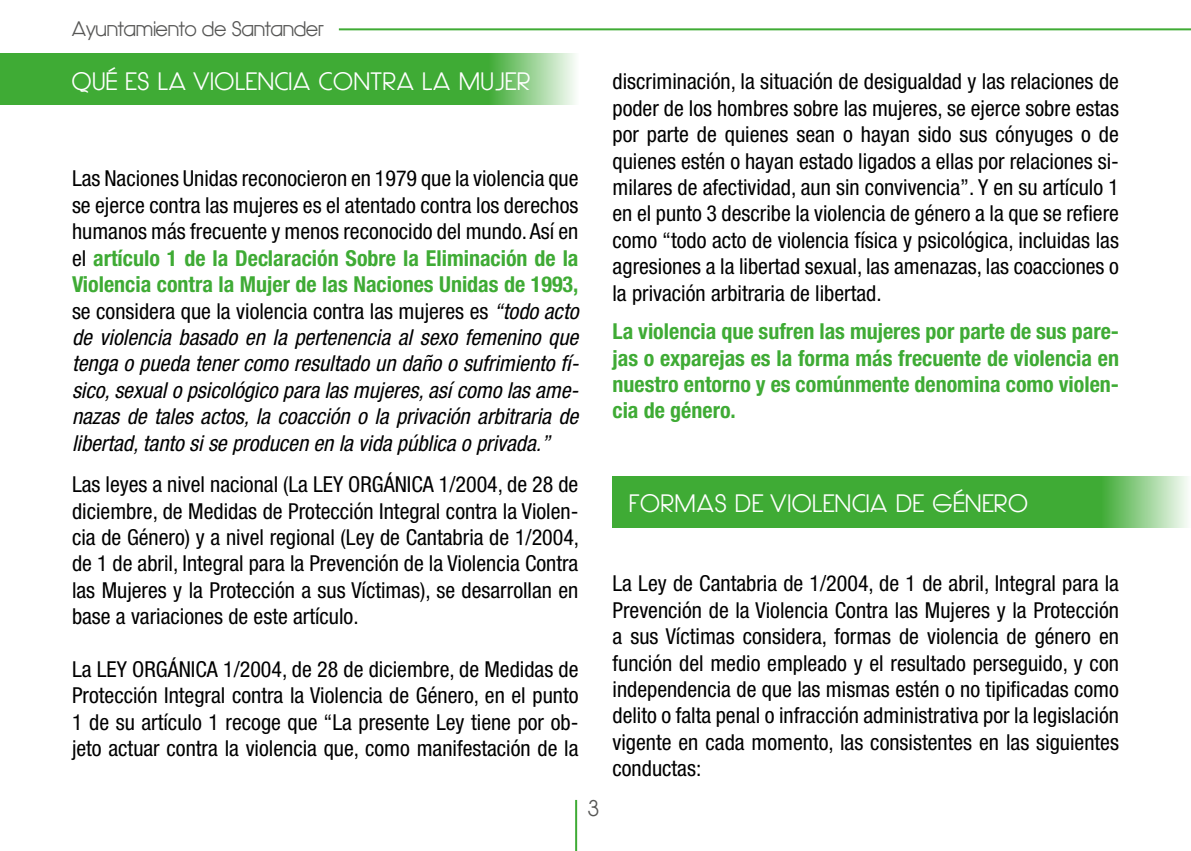
<style>
.page{position:relative;width:1191px;height:851px;background:#fff}
.page>*{position:absolute;margin:0;border:0;box-sizing:border-box;transform-origin:0 0}
.t1{font:700 24px "Hasteristico";letter-spacing:.05em;color:#fff}
.t2{font:condensed 22px/26.4px "Helvetica Neue";color:#000;text-align:justify}
.t3{font:italic condensed 22px/26.4px "Helvetica Neue";color:#000;text-align:justify}
.t4{font:700 condensed 22px/26.4px "Helvetica Neue";color:#3fab35;text-align:justify}
.t5{font:700 22px "Hasteristico";color:#575756}
.t6{font:700 20px "Hasteristico";color:#575756}
.s1{font-style:normal}
.s2{font-weight:700;font-style:normal;color:#3fab35}
</style>
<div class="page">
<hr style="left:339px;top:28px;width:852px;height:2px;background:#3fab35">
<hr style="left:575px;top:799px;width:2px;height:51px;background:#3fab35">
<div style="left:0;top:54px;width:578px;height:51px;background:#3fab35"></div>
<div style="left:612px;top:476px;width:579px;height:51px;background:#3fab35"></div>
<p class="t6" style="left:72px;top:17px;width:253px">Ayuntamiento de Santander</p>
<p class="t1" style="left:72px;top:67px;width:460px">QUÉ ES LA VIOLENCIA CONTRA LA MUJER</p>
<p class="t3" style="left:72px;top:165px;width:508px"><span class="s1">Las Naciones Unidas reconocieron en 1979 que la violencia que se ejerce contra las mujeres es el atentado contra los derechos humanos más frecuente y menos reconocido del mundo. Así en el</span> <span class="s2">artículo 1 de la Declaración Sobre la Eliminación de la Violencia contra la Mujer de las Naciones Unidas de 1993, </span><span class="s1">se considera que la violencia contra las mujeres es</span> “todo acto de violencia basado en la pertenencia al sexo femenino que tenga o pueda tener como resultado un daño o sufrimiento fí&shy;sico, sexual o psicológico para las mujeres, así como las ame&shy;nazas de tales actos, la coacción o la privación arbitraria de libertad, tanto si se producen en la vida pública o privada.”</p>
<p class="t2" style="left:72px;top:471px;width:509px">Las leyes a nivel nacional (La LEY ORGÁNICA 1/2004, de 28 de diciembre, de Medidas de Protección Integral contra la Violen&shy;cia de Género) y a nivel regional (Ley de Cantabria de 1/2004, de 1 de abril, Integral para la Prevención de la Violencia Contra las Mujeres y la Protección a sus Víctimas), se desarrollan en base a variaciones de este artículo.</p>
<p class="t2" style="left:72px;top:655px;width:508px">La LEY ORGÁNICA 1/2004, de 28 de diciembre, de Medidas de Protección Integral contra la Violencia de Género, en el punto 1 de su artículo 1 recoge que “La presente Ley tiene por ob&shy;jeto actuar contra la violencia que, como manifestación de la</p>
<p class="t5" style="left:588px;top:795px;width:12px">3</p>
<p class="t2" style="left:612px;top:68px;width:508px">discriminación, la situación de desigualdad y las relaciones de poder de los hombres sobre las mujeres, se ejerce sobre estas por parte de quienes sean o hayan sido sus cónyuges o de quienes estén o hayan estado ligados a ellas por relaciones si&shy;milares de afectividad, aun sin convivencia”. Y en su artículo 1 en el punto 3 describe la violencia de género a la que se refiere como “todo acto de violencia física y psicológica, incluidas las agresiones a la libertad sexual, las amenazas, las coacciones o la privación arbitraria de libertad.</p>
<p class="t4" style="left:612px;top:318px;width:508px">La violencia que sufren las mujeres por parte de sus pare&shy;jas o exparejas es la forma más frecuente de violencia en nuestro entorno y es comúnmente denomina como violen&shy;cia de género.</p>
<p class="t1" style="left:629px;top:489px;width:400px">FORMAS DE VIOLENCIA DE GÉNERO</p>
<p class="t2" style="left:612px;top:570px;width:508px">La Ley de Cantabria de 1/2004, de 1 de abril, Integral para la Prevención de la Violencia Contra las Mujeres y la Protección a sus Víctimas considera, formas de violencia de género en función del medio empleado y el resultado perseguido, y con independencia de que las mismas estén o no tipificadas como delito o falta penal o infracción administrativa por la legislación vigente en cada momento, las consistentes en las siguientes conductas:</p>
</div>
